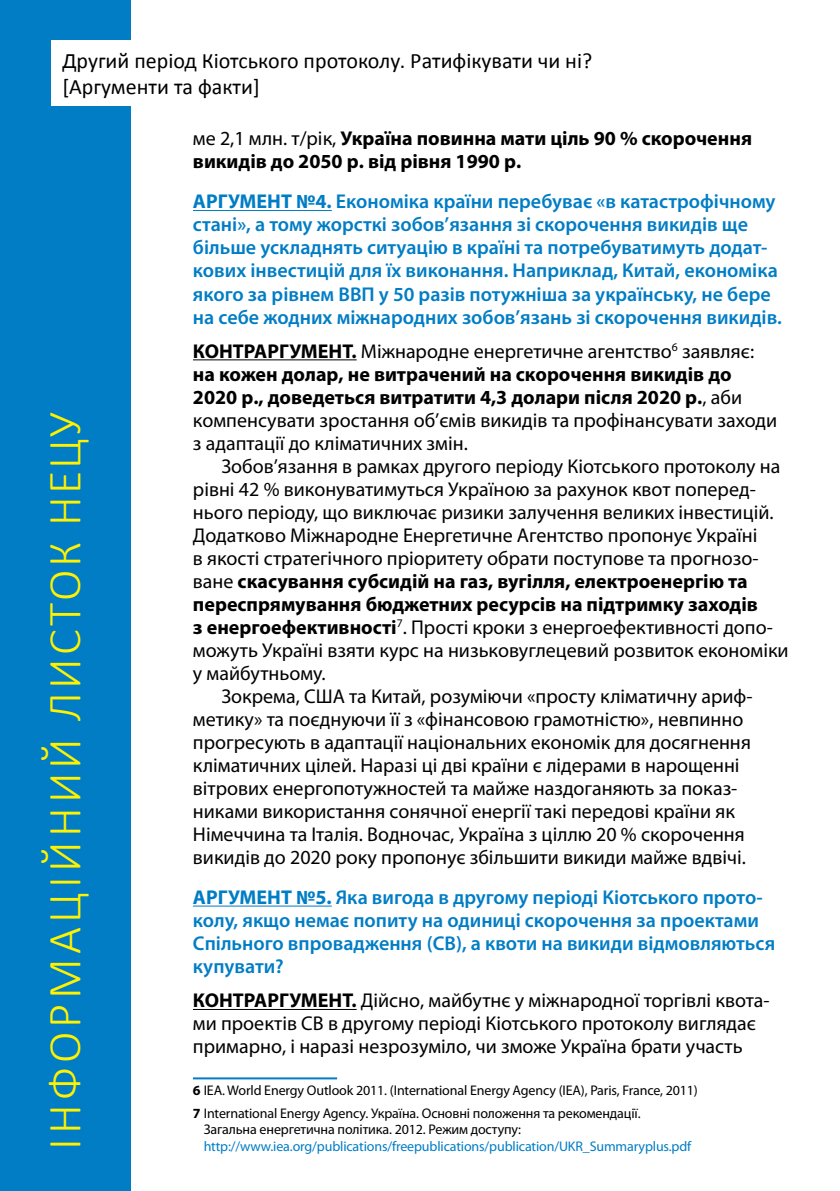
<style>
.page{position:relative;width:840px;height:1191px;background:#fff}
.page>*{position:absolute;margin:0;border:0;box-sizing:border-box;transform-origin:0 0}
.t1{font:300 48px "Calibri";letter-spacing:.09em;color:#fff200}
.t2{font:22px/26.4px "Calibri";color:#000}
.t3{font:20px/23px "Myriad Pro";color:#000}
.t4{font:600 20px/23px "Myriad Pro";color:#007dc5}
.t5{font:700 20px/23px "Myriad Pro";color:#000}
.t6{font:14px/22.4px "Myriad Pro";letter-spacing:-.01em;color:#000}
.t7{font:14px "Myriad Pro";letter-spacing:-.01em;color:#007dc5}
.s1{font-weight:400}
.s2{font-weight:700}
</style>
<div class="page">
<div style="left:0;top:0;width:130px;height:1191px;background:#007dc5"></div>
<div style="left:51px;top:40px;width:635px;height:65px;background:#fff"></div>
<hr style="left:193px;top:210px;width:138px;height:1px;background:#007dc5">
<hr style="left:193px;top:359px;width:163px;height:1px;background:#000">
<hr style="left:193px;top:905px;width:138px;height:1px;background:#007dc5">
<hr style="left:193px;top:1009px;width:163px;height:1px;background:#000">
<hr style="left:193px;top:1077px;width:144px;height:2px;background:#007dc5">
<p class="t2" style="left:62px;top:47px;width:531px">Другий період Кіотського протоколу. Ратифікувати чи ні? [Аргументи та факти]</p>
<p class="t5" style="left:193px;top:127px;width:560px"><span class="s1">ме 2,1 млн. т/рік,</span> Україна повинна мати ціль 90 % скорочення викидів до 2050 р. від рівня 1990 р.</p>
<p class="t4" style="left:193px;top:190px;width:590px"><span class="s2">АРГУМЕНТ №4.</span> Економіка країни перебуває «в катастрофічному стані», а тому жорсткі зобов’язання зі скорочення викидів ще більше ускладнять ситуацію в країні та потребуватимуть додат&shy;кових інвестицій для їх виконання. Наприклад, Китай, економіка якого за рівнем ВВП у 50 разів потужніша за українську, не бере на себе жодних міжнародних зобов’язань зі скорочення викидів.</p>
<p class="t3" style="left:193px;top:339px;width:585px"><span class="s2">КОНТРАРГУМЕНТ.</span> Міжнародне енергетичне агентство<sup>6</sup> заявляє: <span class="s2">на кожен долар, не витрачений на скорочення викидів до 2020 р., доведеться витратити 4,3 долари після 2020 р.</span>, аби компенсувати зростання об’ємів викидів та профінансувати заходи з адаптації до кліматичних змін.</p>
<p class="t3" style="left:221px;top:454px;width:560px">Зобов’язання в рамках другого періоду Кіотського протоколу на</p>
<p class="t3" style="left:193px;top:477px;width:564px">рівні 42 % виконуватимуться Україною за рахунок квот поперед-</p>
<p class="t3" style="left:193px;top:500px;width:581px">нього періоду, що виключає ризики залучення великих інвестицій.</p>
<p class="t3" style="left:193px;top:523px;width:565px">Додатково Міжнародне Енергетичне Агентство пропонує Україні</p>
<p class="t3" style="left:193px;top:546px;width:567px">в якості стратегічного пріоритету обрати поступове та прогнозо-</p>
<p class="t5" style="left:193px;top:569px;width:556px"><span class="s1">ване</span> скасування субсидій на газ, вугілля, електроенергію та</p>
<p class="t5" style="left:193px;top:592px;width:566px">переспрямування бюджетних ресурсів на підтримку заходів</p>
<p class="t3" style="left:193px;top:615px;width:581px"><span class="s2">з енергоефективності</span><sup>7</sup>. Прості кроки з енергоефективності допо-</p>
<p class="t3" style="left:193px;top:638px;width:597px">можуть Україні взяти курс на низьковуглецевий розвиток економіки</p>
<p class="t3" style="left:193px;top:661px;width:134px">у майбутньому.</p>
<p class="t3" style="left:221px;top:684px;width:532px">Зокрема, США та Китай, розуміючи «просту кліматичну ариф-</p>
<p class="t3" style="left:193px;top:707px;width:551px">метику» та поєднуючи її з «фінансовою грамотністю», невпинно</p>
<p class="t3" style="left:193px;top:730px;width:559px">прогресують в адаптації національних економік для досягнення</p>
<p class="t3" style="left:193px;top:753px;width:548px">кліматичних цілей. Наразі ці дві країни є лідерами в нарощенні</p>
<p class="t3" style="left:193px;top:776px;width:545px">вітрових енергопотужностей та майже наздоганяють за показ-</p>
<p class="t3" style="left:193px;top:799px;width:543px">никами використання сонячної енергії такі передові країни як</p>
<p class="t3" style="left:193px;top:822px;width:553px">Німеччина та Італія. Водночас, Україна з ціллю 20 % скорочення</p>
<p class="t3" style="left:193px;top:845px;width:554px">викидів до 2020 року пропонує збільшити викиди майже вдвічі.</p>
<p class="t4" style="left:193px;top:885px;width:583px"><span class="s2">АРГУМЕНТ №5.</span> Яка вигода в другому періоді Кіотського прото&shy;колу, якщо немає попиту на одиниці скорочення за проектами Спільного впровадження (СВ), а квоти на викиди відмовляються купувати?</p>
<p class="t3" style="left:193px;top:989px;width:577px"><span class="s2">КОНТРАРГУМЕНТ.</span> Дійсно, майбутнє у міжнародної торгівлі квота&shy;ми проектів СВ в другому періоді Кіотського протоколу виглядає примарно, і наразі незрозуміло, чи зможе Україна брати участь</p>
<p class="t6" style="left:193px;top:1079px;width:506px"><span class="s2">6</span> IEA. World Energy Outlook 2011. (International Energy Agency (IEA), Paris, France, 2011)<br><span class="s2">7</span> International Energy Agency. Україна. Основні положення та рекомендації.</p>
<p class="t6" style="left:203px;top:1118px;width:318px">Загальна енергетична політика. 2012. Режим доступу:</p>
<p class="t7" style="left:203px;top:1138px;width:489px">http://www.iea.org/publications/freepublications/publication/UKR_Summaryplus.pdf</p>
<h1 class="t1" style="left:35px;top:1150px;width:739px;rotate:-90deg">Інформаці йний Листок НЕЦУ</h1>
</div>
